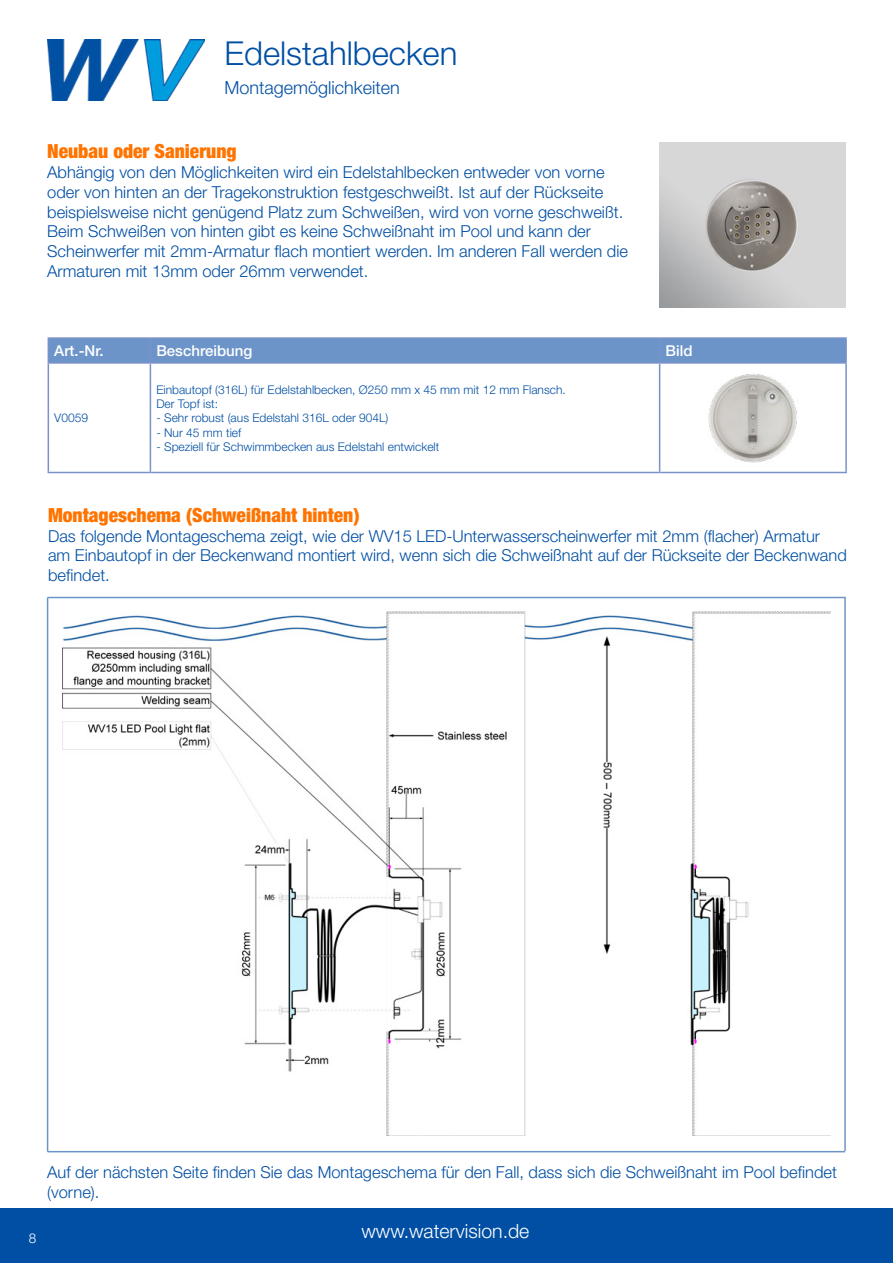
<style>
.page{position:relative;width:893px;height:1263px;background:#fff}
.page>*{position:absolute;margin:0;border:0;box-sizing:border-box;transform-origin:0 0}
.t1{font:300 33px "Helvetica Neue";color:#004fa4}
.t2{font:900 condensed 19.5px "Helvetica Neue";color:#ff7400}
.t3{font:300 19.5px "Helvetica Neue";color:#fff}
.t4{font:300 18px "Helvetica Neue";color:#004fa4}
.t5{font:300 16.5px/19.8px "Helvetica Neue";color:#004fa4}
.t6{font:500 15px "Helvetica Neue";color:#fff}
.t7{font:300 13.5px "Helvetica Neue";color:#fff}
.t8{font:300 12px/14.4px "Helvetica Neue";color:#004fa4}
</style>
<div class="page">
<div style="left:0;top:1208px;width:893px;height:55px;background:#004fa4"></div>
<svg style="left:49px;top:364px;width:796px;height:108px"></svg>
<hr style="left:48px;top:337px;width:102px;height:2px;background:#7992ca">
<hr style="left:150px;top:337px;width:510px;height:2px;background:#7992ca">
<hr style="left:660px;top:337px;width:187px;height:2px;background:#7992ca">
<div style="left:48px;top:339px;width:797px;height:23px;background:#6d94c9"></div>
<hr style="left:845px;top:339px;width:2px;height:23px;background:#7992ca">
<hr style="left:48px;top:362px;width:102px;height:2px;background:#7992ca">
<hr style="left:150px;top:362px;width:510px;height:2px;background:#7992ca">
<hr style="left:660px;top:362px;width:187px;height:2px;background:#7992ca">
<hr style="left:48px;top:364px;width:1px;height:108px;background:#7992ca">
<hr style="left:150px;top:364px;width:1px;height:108px;background:#7992ca">
<hr style="left:659px;top:364px;width:1px;height:108px;background:#7992ca">
<hr style="left:845px;top:364px;width:2px;height:108px;background:#7992ca">
<hr style="left:48px;top:472px;width:102px;height:1px;background:#7992ca">
<hr style="left:150px;top:472px;width:510px;height:1px;background:#7992ca">
<hr style="left:660px;top:472px;width:187px;height:1px;background:#7992ca">
<img style="left:704px;top:369px;width:98px;height:97px">
<img style="left:62px;top:612px;width:768px;height:524px">
<img style="left:660px;top:142px;width:185px;height:166px">
<img style="left:47px;top:39px;width:158px;height:62px">
<hr style="left:47px;top:597px;width:1px;height:555px;background:#6d94c9">
<hr style="left:48px;top:1151px;width:797px;height:1px;background:#6d94c9">
<hr style="left:844px;top:597px;width:2px;height:554px;background:#6d94c9">
<hr style="left:48px;top:597px;width:798px;height:1px;background:#6d94c9">
<h1 class="t1" style="left:225px;top:41px;width:234px">Edelstahlbecken</h1>
<p class="t4" style="left:225px;top:81px;width:177px">Montagemöglichkeiten</p>
<p class="t2" style="left:47px;top:144px;width:191px">Neubau oder Sanierung</p>
<p class="t5" style="left:47px;top:164px;width:582px">Abhängig von den Möglichkeiten wird ein Edelstahlbecken entweder von vorne oder von hinten an der Tragekonstruktion festgeschweißt. Ist auf der Rückseite beispielsweise nicht genügend Platz zum Schweißen, wird von vorne geschweißt.<br>Beim Schweißen von hinten gibt es keine Schweißnaht im Pool und kann der Scheinwerfer mit 2mm-Armatur flach montiert werden. Im anderen Fall werden die Armaturen mit 13mm oder 26mm verwendet.</p>
<p class="t6" style="left:54px;top:345px;width:51px">Art.-Nr.</p>
<p class="t6" style="left:156px;top:345px;width:97px">Beschreibung</p>
<p class="t6" style="left:666px;top:345px;width:28px">Bild</p>
<p class="t8" style="left:54px;top:412px;width:35px">V0059</p>
<p class="t8" style="left:156px;top:383px;width:411px">Einbautopf (316L) für Edelstahlbecken, Ø250 mm x 45 mm mit 12 mm Flansch.<br>Der Topf ist:</p>
<p class="t8" style="left:156px;top:412px;width:234px">- Sehr robust (aus Edelstahl 316L oder 904L)</p>
<p class="t8" style="left:156px;top:426px;width:86px">- Nur 45 mm tief</p>
<p class="t8" style="left:156px;top:441px;width:284px">- Speziell für Schwimmbecken aus Edelstahl entwickelt</p>
<p class="t2" style="left:48px;top:508px;width:313px">Montageschema (Schweißnaht hinten)</p>
<p class="t5" style="left:48px;top:527px;width:800px">Das folgende Montageschema zeigt, wie der WV15 LED-Unterwasserscheinwerfer mit 2mm (flacher) Armatur<br>am Einbautopf in der Beckenwand montiert wird, wenn sich die Schweißnaht auf der Rückseite der Beckenwand befindet.</p>
<p class="t7" style="left:29px;top:1233px;width:9px">8</p>
<p class="t5" style="left:47px;top:1164px;width:791px">Auf der nächsten Seite finden Sie das Montageschema für den Fall, dass sich die Schweißnaht im Pool befindet (vorne).</p>
<p class="t3" style="left:361px;top:1223px;width:169px">www.watervision.de</p>
<p class="t3" style="left:368px;top:1224px;width:162px">www.watervision.nl</p>
</div>
